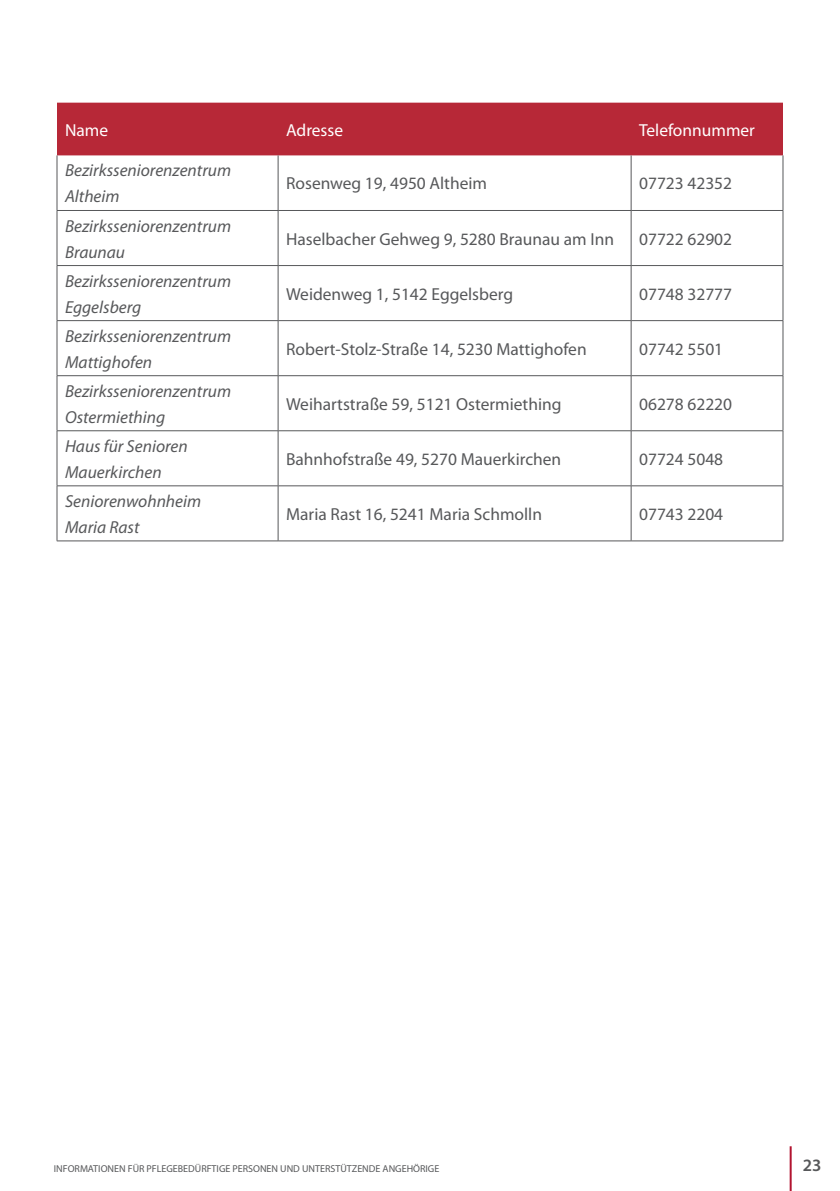
<style>
.page{position:relative;width:840px;height:1191px;background:#fff}
.page>*{position:absolute;margin:0;border:0;box-sizing:border-box;transform-origin:0 0}
.t1{font:17.4px "Myriad Pro";color:#57585a}
.t2{font:italic 17.4px/26px "Myriad Pro";color:#57585a}
.t3{font:17.4px "Myriad Pro";color:#fff}
.t4{font:600 17.4px "Myriad Pro";color:#57585a}
.t5{font:10px "Myriad Pro";color:#57585a}
</style>
<div class="page">
<hr style="left:789px;top:1146px;width:2px;height:45px;background:#b21430">
<div style="left:57px;top:103px;width:725px;height:52px;background:#b72837"></div>
<hr style="left:57px;top:155px;width:1px;height:55px;background:#57585a">
<hr style="left:277px;top:155px;width:1px;height:55px;background:#57585a">
<hr style="left:630px;top:155px;width:1px;height:55px;background:#57585a">
<hr style="left:782px;top:155px;width:1px;height:55px;background:#57585a">
<hr style="left:57px;top:210px;width:221px;height:1px;background:#57585a">
<hr style="left:57px;top:211px;width:1px;height:54px;background:#57585a">
<hr style="left:278px;top:210px;width:352px;height:1px;background:#57585a">
<hr style="left:277px;top:211px;width:1px;height:54px;background:#57585a">
<hr style="left:630px;top:210px;width:152px;height:1px;background:#57585a">
<hr style="left:630px;top:211px;width:1px;height:54px;background:#57585a">
<hr style="left:782px;top:211px;width:1px;height:54px;background:#57585a">
<hr style="left:57px;top:265px;width:221px;height:1px;background:#57585a">
<hr style="left:57px;top:266px;width:1px;height:54px;background:#57585a">
<hr style="left:278px;top:265px;width:352px;height:1px;background:#57585a">
<hr style="left:277px;top:266px;width:1px;height:54px;background:#57585a">
<hr style="left:630px;top:265px;width:152px;height:1px;background:#57585a">
<hr style="left:630px;top:266px;width:1px;height:54px;background:#57585a">
<hr style="left:782px;top:266px;width:1px;height:54px;background:#57585a">
<hr style="left:57px;top:320px;width:221px;height:1px;background:#57585a">
<hr style="left:57px;top:321px;width:1px;height:54px;background:#57585a">
<hr style="left:278px;top:320px;width:352px;height:1px;background:#57585a">
<hr style="left:277px;top:321px;width:1px;height:54px;background:#57585a">
<hr style="left:630px;top:320px;width:152px;height:1px;background:#57585a">
<hr style="left:630px;top:321px;width:1px;height:54px;background:#57585a">
<hr style="left:782px;top:321px;width:1px;height:54px;background:#57585a">
<hr style="left:57px;top:375px;width:221px;height:1px;background:#57585a">
<hr style="left:57px;top:376px;width:1px;height:54px;background:#57585a">
<hr style="left:278px;top:375px;width:352px;height:1px;background:#57585a">
<hr style="left:277px;top:376px;width:1px;height:54px;background:#57585a">
<hr style="left:630px;top:375px;width:152px;height:1px;background:#57585a">
<hr style="left:630px;top:376px;width:1px;height:54px;background:#57585a">
<hr style="left:782px;top:376px;width:1px;height:54px;background:#57585a">
<hr style="left:57px;top:430px;width:221px;height:1px;background:#57585a">
<hr style="left:57px;top:431px;width:1px;height:54px;background:#57585a">
<hr style="left:278px;top:430px;width:352px;height:1px;background:#57585a">
<hr style="left:277px;top:431px;width:1px;height:54px;background:#57585a">
<hr style="left:630px;top:430px;width:152px;height:1px;background:#57585a">
<hr style="left:630px;top:431px;width:1px;height:54px;background:#57585a">
<hr style="left:782px;top:431px;width:1px;height:54px;background:#57585a">
<hr style="left:57px;top:485px;width:221px;height:1px;background:#57585a">
<hr style="left:57px;top:486px;width:1px;height:54px;background:#57585a">
<hr style="left:278px;top:485px;width:352px;height:1px;background:#57585a">
<hr style="left:277px;top:486px;width:1px;height:54px;background:#57585a">
<hr style="left:630px;top:485px;width:152px;height:1px;background:#57585a">
<hr style="left:630px;top:486px;width:1px;height:54px;background:#57585a">
<hr style="left:782px;top:486px;width:1px;height:54px;background:#57585a">
<hr style="left:57px;top:540px;width:221px;height:1px;background:#57585a">
<hr style="left:278px;top:540px;width:352px;height:1px;background:#57585a">
<hr style="left:630px;top:540px;width:152px;height:1px;background:#57585a">
<p class="t3" style="left:65px;top:119px;width:45px">Name</p>
<p class="t3" style="left:286px;top:119px;width:58px">Adresse</p>
<p class="t3" style="left:638px;top:119px;width:117px">Telefonnummer</p>
<p class="t2" style="left:65px;top:157px;width:167px">Bezirksseniorenzentrum<br>Altheim</p>
<p class="t1" style="left:286px;top:173px;width:202px">Rosenweg 19, 4950 Altheim</p>
<p class="t1" style="left:638px;top:173px;width:94px">07723 42352</p>
<p class="t2" style="left:65px;top:212px;width:167px">Bezirksseniorenzentrum<br>Braunau</p>
<p class="t2" style="left:65px;top:267px;width:167px">Bezirksseniorenzentrum<br>Eggelsberg</p>
<p class="t2" style="left:65px;top:322px;width:167px">Bezirksseniorenzentrum<br>Mattighofen</p>
<p class="t2" style="left:65px;top:377px;width:167px">Bezirksseniorenzentrum<br>Ostermiething</p>
<p class="t2" style="left:65px;top:433px;width:124px">Haus für Senioren<br>Mauerkirchen</p>
<p class="t2" style="left:65px;top:488px;width:138px">Seniorenwohnheim<br>Maria Rast</p>
<p class="t1" style="left:286px;top:228px;width:329px">Haselbacher Gehweg 9, 5280 Braunau am Inn</p>
<p class="t1" style="left:638px;top:228px;width:94px">07722 62902</p>
<p class="t1" style="left:286px;top:283px;width:228px">Weidenweg 1, 5142 Eggelsberg</p>
<p class="t1" style="left:638px;top:283px;width:94px">07748 32777</p>
<p class="t1" style="left:286px;top:338px;width:302px">Robert-Stolz-Straße 14, 5230 Mattighofen</p>
<p class="t1" style="left:638px;top:338px;width:86px">07742 5501</p>
<p class="t1" style="left:286px;top:393px;width:277px">Weihartstraße 59, 5121 Ostermiething</p>
<p class="t1" style="left:638px;top:393px;width:94px">06278 62220</p>
<p class="t1" style="left:286px;top:448px;width:276px">Bahnhofstraße 49, 5270 Mauerkirchen</p>
<p class="t1" style="left:638px;top:448px;width:86px">07724 5048</p>
<p class="t1" style="left:286px;top:503px;width:257px">Maria Rast 16, 5241 Maria Schmolln</p>
<p class="t1" style="left:638px;top:503px;width:86px">07743 2204</p>
<p class="t5" style="left:54px;top:1162px;width:386px">INFORMATIONEN FÜR PFLEGEBEDÜRFTIGE PERSONEN UND UNTERSTÜTZENDE ANGEHÖRIGE</p>
<p class="t4" style="left:802px;top:1153px;width:20px">23</p>
</div>
